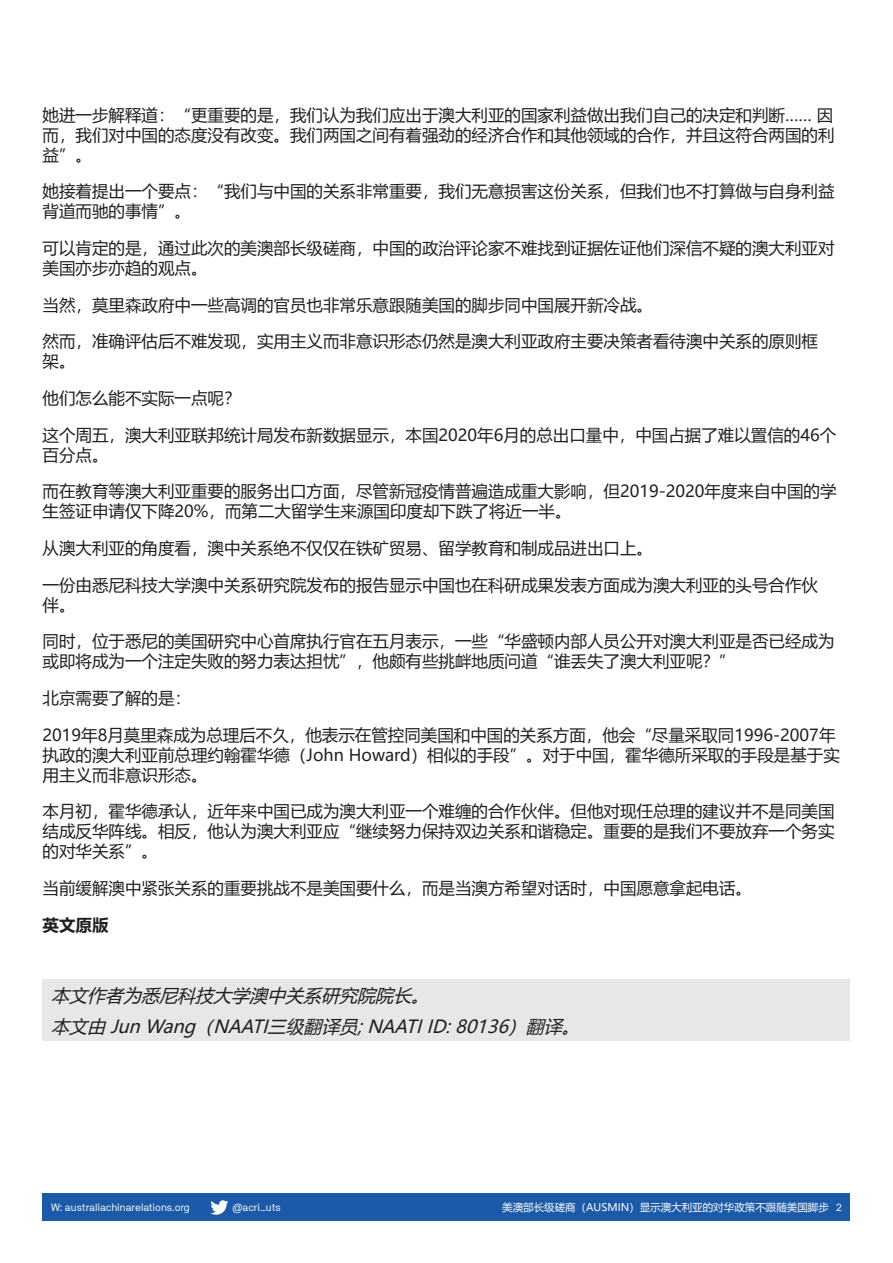
<style>
.page{position:relative;width:893px;height:1263px;background:#fff}
.page>*{position:absolute;margin:0;border:0;box-sizing:border-box;transform-origin:0 0}
.Author_bios{font:italic 18px "Microsoft Ya Hei";color:#231f20}
.Body_Copy{font:16.5px/19.8px "Microsoft Ya Hei";color:#231f20}
.Body_Copy-2{font:700 16.5px "Microsoft Ya Hei";color:#231f20}
.t1{font:10.5px "NB Akademie Std";color:#fff}
.t2{font:10.5px "Microsoft Ya Hei";color:#fff}
.s1{font-family:"NB Akademie Std"}
</style>
<div class="page">
<div style="left:43px;top:1193px;width:807px;height:27px;background:#1b5aa9"></div>
<svg style="left:210px;top:1200px;width:18px;height:15px"></svg>
<div style="left:43px;top:979px;width:807px;height:62px;background:#e6e7e9"></div>
<p class="Body_Copy" style="left:43px;top:105px;width:793px;text-align:justify">她进一步解释道：“更重要的是，我们认为我们应出于澳大利亚的国家利益做出我们自己的决定和判断…… 因而，我们对中国的态度没有改变。我们两国之间有着强劲的经济合作和其他领域的合作，并且这符合两国的利益”。</p>
<p class="Body_Copy" style="left:43px;top:181px;width:793px">她接着提出一个要点：“我们与中国的关系非常重要，我们无意损害这份关系，但我们也不打算做与自身利益背道而驰的事情”。</p>
<p class="Body_Copy" style="left:43px;top:238px;width:793px">可以肯定的是，通过此次的美澳部长级磋商，中国的政治评论家不难找到证据佐证他们深信不疑的澳大利亚对美国亦步亦趋的观点。</p>
<p class="Body_Copy" style="left:43px;top:294px;width:612px">当然，莫里森政府中一些高调的官员也非常乐意跟随美国的脚步同中国展开新冷战。</p>
<p class="Body_Copy" style="left:43px;top:331px;width:777px">然而，准确评估后不难发现，实用主义而非意识形态仍然是澳大利亚政府主要决策者看待澳中关系的原则框架。</p>
<p class="Body_Copy" style="left:43px;top:388px;width:199px">他们怎么能不实际一点呢？</p>
<p class="Body_Copy" style="left:43px;top:424px;width:795px">这个周五，澳大利亚联邦统计局发布新数据显示，本国2020年6月的总出口量中，中国占据了难以置信的46个百分点。</p>
<p class="Body_Copy" style="left:43px;top:481px;width:796px">而在教育等澳大利亚重要的服务出口方面，尽管新冠疫情普遍造成重大影响，但2019-2020年度来自中国的学生签证申请仅下降20%，而第二大留学生来源国印度却下跌了将近一半。</p>
<p class="Body_Copy" style="left:43px;top:538px;width:612px">从澳大利亚的角度看，澳中关系绝不仅仅在铁矿贸易、留学教育和制成品进出口上。</p>
<p class="Body_Copy" style="left:43px;top:574px;width:777px">一份由悉尼科技大学澳中关系研究院发布的报告显示中国也在科研成果发表方面成为澳大利亚的头号合作伙伴。</p>
<p class="Body_Copy" style="left:43px;top:631px;width:793px">同时，位于悉尼的美国研究中心首席执行官在五月表示，一些“华盛顿内部人员公开对澳大利亚是否已经成为或即将成为一个注定失败的努力表达担忧”，他颇有些挑衅地质问道“谁丢失了澳大利亚呢？”</p>
<p class="Body_Copy" style="left:43px;top:688px;width:150px">北京需要了解的是：</p>
<p class="Body_Copy" style="left:43px;top:724px;width:799px">2019年8月莫里森成为总理后不久，他表示在管控同美国和中国的关系方面，他会“尽量采取同1996-2007年执政的澳大利亚前总理约翰霍华德（John Howard）相似的手段”。对于中国，霍华德所采取的手段是基于实用主义而非意识形态。</p>
<p class="Body_Copy" style="left:43px;top:801px;width:793px;text-align:justify">本月初，霍华德承认，近年来中国已成为澳大利亚一个难缠的合作伙伴。但他对现任总理的建议并不是同美国结成反华阵线。相反，他认为澳大利亚应“继续努力保持双边关系和谐稳定。重要的是我们不要放弃一个务实的对华关系”。</p>
<p class="Body_Copy" style="left:43px;top:877px;width:711px">当前缓解澳中紧张关系的重要挑战不是美国要什么，而是当澳方希望对话时，中国愿意拿起电话。</p>
<p class="Body_Copy-2" style="left:43px;top:913px;width:67px">英文原版</p>
<p class="Author_bios" style="left:51px;top:984px;width:386px">本文作者为悉尼科技大学澳中关系研究院院长。</p>
<p class="Author_bios" style="left:51px;top:1014px;width:537px">本文由 JunWang（NAATI三级翻译员;NAATIID:80136）翻译。</p>
<p class="t1" style="left:51px;top:1201px;width:140px">W: australiachinarelations.org</p>
<p class="t1" style="left:233px;top:1201px;width:50px">@acri_uts</p>
<p class="t2" style="left:502px;top:1200px;width:341px">美澳部长级磋商（AUSMIN）显示澳大利亚的对华政策不跟随美国脚步 <span class="s1">2</span></p>
</div>
